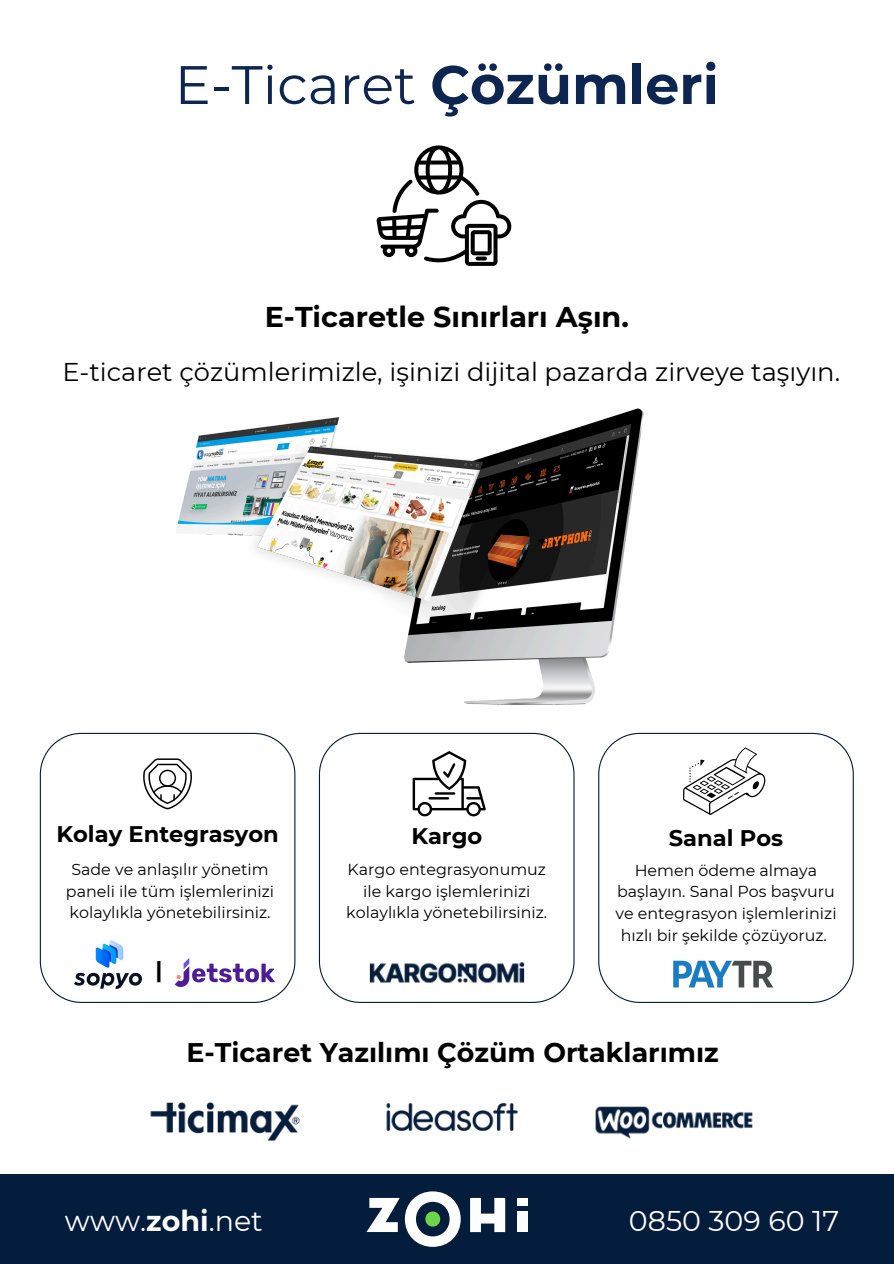
<style>
.page{position:relative;width:894px;height:1264px;background:#fff}
.page>*{position:absolute;margin:0;border:0;box-sizing:border-box;transform-origin:0 0}
.t1{font:54.15px "Montserrat";color:#0c2651}
.t2{font:700 28.5px "Montserrat";color:#000}
.t3{font:28.5px "Montserrat";color:#fff}
.t4{font:700 26.85px "Montserrat";color:#000}
.t5{font:25.65px "Montserrat";color:#000}
.t6{font:700 22.5px "Montserrat";color:#000}
.t7{font:15.9px/21.6px "Montserrat";color:#000;text-align:center}
.s1{font-weight:700}
</style>
<div class="page">
<svg style="left:40px;top:732px;width:255px;height:270px"></svg>
<svg style="left:319px;top:732px;width:255px;height:269px"></svg>
<svg style="left:598px;top:732px;width:255px;height:270px"></svg>
<svg style="left:376px;top:145px;width:135px;height:121px"></svg>
<svg style="left:682px;top:747px;width:86px;height:68px"></svg>
<svg style="left:412px;top:751px;width:73px;height:65px"></svg>
<svg style="left:143px;top:758px;width:49px;height:51px"></svg>
<img style="left:150px;top:1102px;width:150px;height:40px">
<img style="left:386px;top:1103px;width:132px;height:28px">
<img style="left:595px;top:1106px;width:158px;height:33px">
<img style="left:346px;top:931px;width:201px;height:72px">
<img style="left:668px;top:957px;width:106px;height:34px">
<svg style="left:175px;top:957px;width:100px;height:30px"></svg>
<img style="left:74px;top:940px;width:68px;height:48px">
<img style="left:176px;top:408px;width:468px;height:297px">
<div style="left:0;top:1174px;width:893px;height:89px;background:#051d3c"></div>
<svg style="left:366px;top:1197px;width:33px;height:35px"></svg>
<svg style="left:405px;top:1191px;width:55px;height:55px"></svg>
<div style="left:425px;top:1211px;width:15px;height:15px;background:#70d44b;border-radius:50%"></div>
<svg style="left:470px;top:1197px;width:35px;height:35px"></svg>
<div style="left:517px;top:1197px;width:11px;height:8px;background:#fff"></div>
<div style="left:517px;top:1211px;width:11px;height:20px;background:#fff"></div>
<p class="t1" style="left:175px;top:52px;width:538px">E-Ti caret <span class="s1">Çözümleri</span></p>
<p class="t2" style="left:265px;top:299px;width:365px">E-Ticaretle Sınırları Aşın.</p>
<h5 class="t5" style="left:62px;top:356px;width:779px">E-ticaret çözümleri mizle, işi nizi dijital pazarda zi rveye taşıyın.</h5>
<p class="t6" style="left:56px;top:820px;width:224px">Kolay Entegrasyon</p>
<p class="t6" style="left:411px;top:822px;width:72px">Kargo</p>
<p class="t6" style="left:668px;top:824px;width:116px">Sanal Pos</p>
<p class="t7" style="left:66px;top:858px;width:207px">Sade ve anlaşılır yöneti m paneli i le tüm işlemleri nizi kolaylıkla yönetebi li rsi niz.</p>
<p class="t7" style="left:615px;top:859px;width:221px">Hemen ödeme almaya başlayın. Sanal Pos başvuru ve entegrasyon işlemleri nizi hızlı bi r şeki lde çözüyoruz.</p>
<p class="t7" style="left:346px;top:858px;width:202px">Kargo entegrasyonumuz i le kargo işlemleri nizi kolaylıkla yönetebi li rsi niz.</p>
<h5 class="t6" style="left:155px;top:956px;width:8px">|</h5>
<p class="t4" style="left:186px;top:1036px;width:534px">E-Ticaret Yazılımı Çözüm Ortaklarımız</p>
<p class="t3" style="left:65px;top:1203px;width:199px">www.<span class="s1">zohi</span>.net</p>
<p class="t3" style="left:628px;top:1203px;width:212px">0850 309 60 17</p>
</div>
